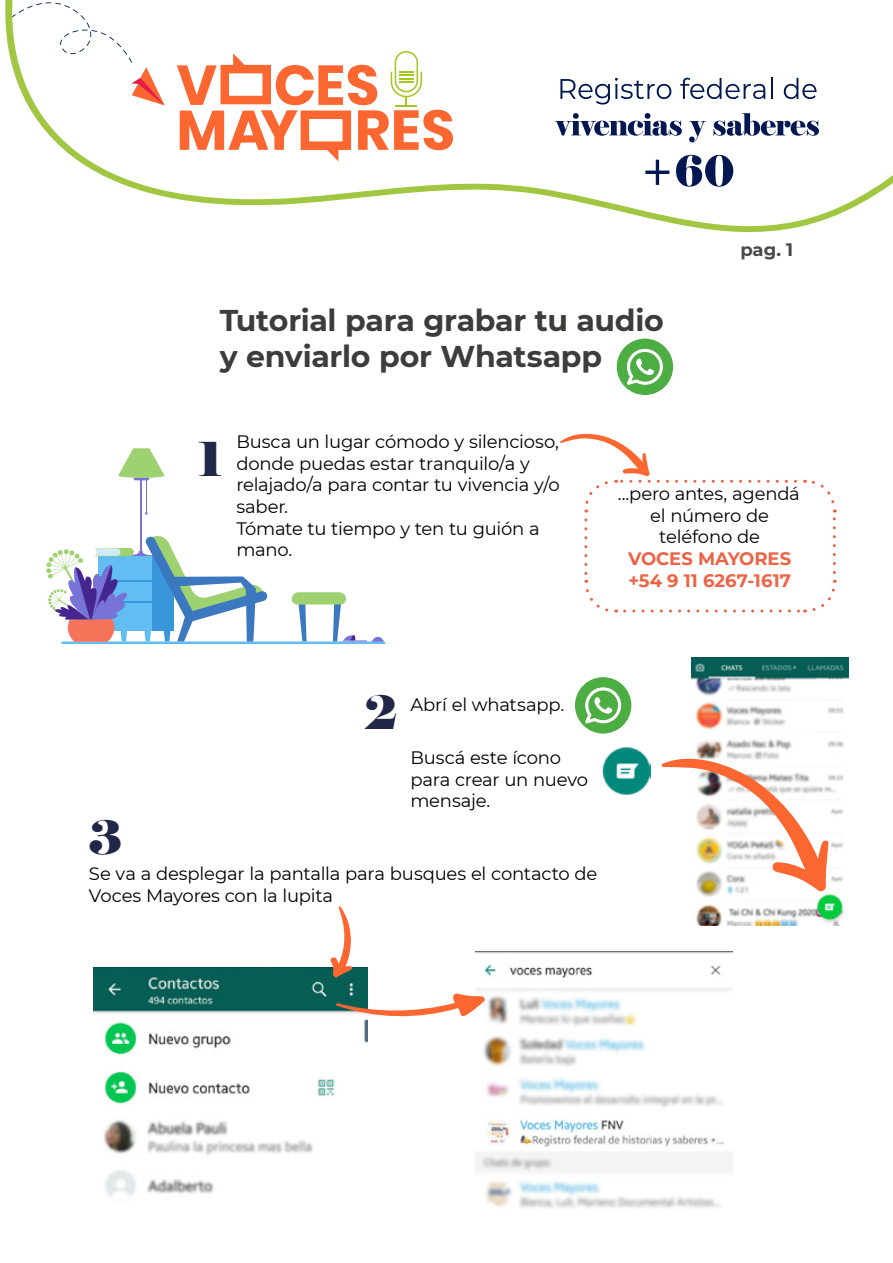
<style>
.page{position:relative;width:893px;height:1263px;background:#fff}
.page>*{position:absolute;margin:0;border:0;box-sizing:border-box;transform-origin:0 0}
.t1{font:46.5px "Elephant";color:#1f274a}
.t2{font:46.5px "Elephant";color:#212749}
.t3{font:46.5px "Elephant";color:#202748}
.t4{font:700 30px/36px "Montserrat";letter-spacing:-.01em;color:#3c3c3b}
.t5{font:18px/21.6px "Montserrat";letter-spacing:-.01em;color:#000}
.t6{font:700 18px/21.6px "Montserrat";color:#ec6446}
.t7{font:700 18px "Montserrat";color:#4a4a49}
.s1{color:#3d3d3c}
</style>
<div class="page">
<svg style="left:5px;top:0;width:888px;height:232px"></svg>
<svg style="left:560px;top:78px;width:111px;height:27px"></svg>
<svg style="left:680px;top:78px;width:85px;height:21px"></svg>
<hr style="left:771px;top:78px;width:2px;height:21px;background:#001752">
<svg style="left:784px;top:78px;width:32px;height:21px"></svg>
<svg style="left:555px;top:113px;width:127px;height:23px"></svg>
<svg style="left:689px;top:121px;width:17px;height:21px"></svg>
<svg style="left:714px;top:113px;width:105px;height:23px"></svg>
<svg style="left:645px;top:160px;width:24px;height:25px"></svg>
<svg style="left:676px;top:155px;width:57px;height:32px"></svg>
<hr style="left:146px;top:474px;width:1px;height:39px;background:#7873d6">
<hr style="left:140px;top:480px;width:2px;height:75px;background:#7873d6">
<svg style="left:118px;top:448px;width:46px;height:32px"></svg>
<hr style="left:61px;top:641px;width:325px;height:3px;background:#61bdf2">
<svg style="left:292px;top:592px;width:92px;height:50px"></svg>
<svg style="left:46px;top:536px;width:222px;height:106px"></svg>
<div style="left:575px;top:677px;width:56px;height:56px;background:#4cae42;border-radius:50%"></div>
<svg style="left:585px;top:687px;width:36px;height:36px"></svg>
<img style="left:691px;top:657px;width:157px;height:268px">
<svg style="left:661px;top:751px;width:168px;height:142px"></svg>
<img style="left:94px;top:967px;width:274px;height:229px">
<img style="left:475px;top:952px;width:258px;height:256px">
<svg style="left:329px;top:906px;width:25px;height:72px"></svg>
<svg style="left:335px;top:993px;width:151px;height:27px"></svg>
<svg style="left:584px;top:520px;width:33px;height:93px"></svg>
<svg style="left:625px;top:580px;width:212px;height:33px"></svg>
<svg style="left:805px;top:479px;width:31px;height:93px"></svg>
<svg style="left:560px;top:433px;width:236px;height:79px"></svg>
<img style="left:602px;top:747px;width:48px;height:48px">
<div style="left:617px;top:339px;width:56px;height:56px;background:#4cae42;border-radius:50%"></div>
<svg style="left:627px;top:349px;width:36px;height:36px"></svg>
<h2 class="t4" style="left:220px;top:301px;width:445px">Tutorial para grabar tu audio y enviarlo por <span class="s1">Whatsapp</span></h2>
<p class="t7" style="left:740px;top:236px;width:54px">pag. 1</p>
<h1 class="t1" style="left:198px;top:430px;width:26px">1</h1>
<p class="t5" style="left:236px;top:430px;width:325px">Busca un lugar cómodo y silencioso, donde puedas estar tranquilo/a y relajado/a para contar tu vivencia y/o saber.<br>Tómate tu tiempo y ten tu guión a mano.</p>
<p class="t5" style="left:618px;top:482px;width:183px;text-align:center">...pero antes, agendá el número de teléfono de</p>
<p class="t6" style="left:628px;top:547px;width:165px">VOCES MAYORES +54 9 11 6267-1617</p>
<h1 class="t2" style="left:364px;top:683px;width:35px">2</h1>
<p class="t5" style="left:410px;top:693px;width:155px">Abrí el whatsapp.</p>
<p class="t5" style="left:410px;top:746px;width:179px">Buscá este ícono para crear un nuevo mensaje.</p>
<h1 class="t3" style="left:89px;top:808px;width:35px">3</h1>
<p class="t5" style="left:89px;top:862px;width:510px">Se va a desplegar la pantalla para busques el contacto de<br>Voces Mayores con la lupita</p>
</div>
